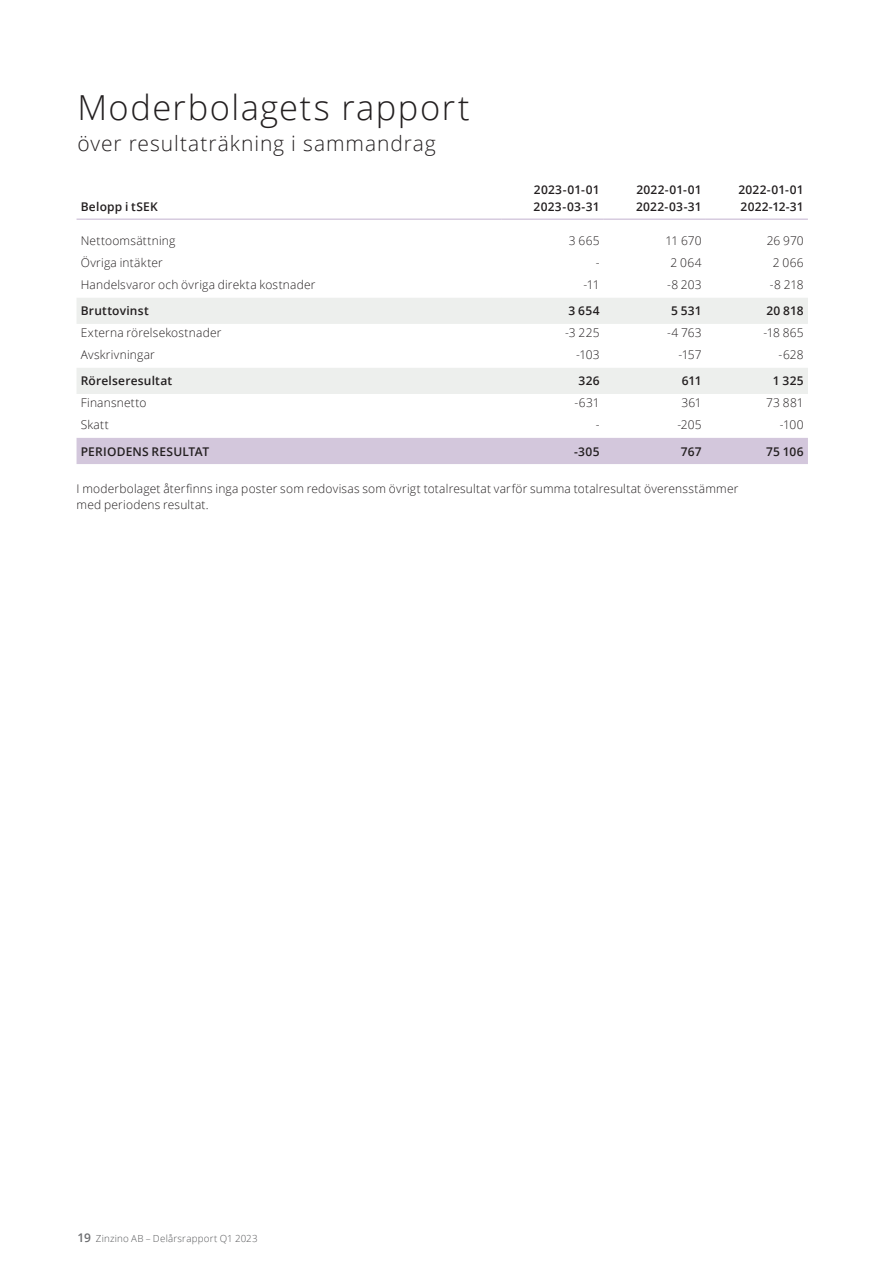
<style>
.page{position:relative;width:893px;height:1263px;background:#fff}
.page>*{position:absolute;margin:0;border:0;box-sizing:border-box;transform-origin:0 0}
.Headline{font:300 34.5px "Open Sans";letter-spacing:.04em;color:#231f20}
.Subhead_14{font:300 21px "Open Sans";letter-spacing:.045em;color:#231f20}
.t1{font:300 12px/16.5px "Open Sans";letter-spacing:.015em;color:#231f20}
.t2{font:600 12px "Open Sans";letter-spacing:.015em;color:#231f20}
.t3{font:300 9.75px "Open Sans";letter-spacing:.025em;color:#57585a}
.s1{font-weight:600;font-size:12px;color:#6c6d70}
</style>
<div class="page">
<svg style="left:77px;top:298px;width:731px;height:96px;fill:#edefed"></svg>
<div style="left:77px;top:438px;width:731px;height:26px;background:#d3c7dc"></div>
<hr style="left:77px;top:219px;width:425px;height:1px;background:#c3b2cf">
<hr style="left:502px;top:219px;width:102px;height:1px;background:#c3b2cf">
<hr style="left:604px;top:219px;width:102px;height:1px;background:#c3b2cf">
<hr style="left:706px;top:219px;width:102px;height:1px;background:#c3b2cf">
<p class="Headline" style="left:77px;top:84px;width:394px">Moderbolagets rapport</p>
<p class="Subhead_14" style="left:77px;top:129px;width:360px">över resultaträkning i sammandrag</p>
<p class="t2" style="left:81px;top:198px;width:79px">Belopp i tSEK</p>
<p class="t2" style="left:534px;top:182px;width:67px">2023-01-01</p>
<p class="t2" style="left:534px;top:198px;width:68px">2023-03-31</p>
<p class="t2" style="left:636px;top:182px;width:67px">2022-01-01</p>
<p class="t2" style="left:636px;top:198px;width:67px">2022-03-31</p>
<p class="t2" style="left:738px;top:182px;width:67px">2022-01-01</p>
<p class="t2" style="left:740px;top:198px;width:65px">2022-12-31</p>
<p class="t1" style="left:81px;top:232px;width:96px">Nettoomsättning</p>
<p class="t1" style="left:569px;top:232px;width:32px">3 665</p>
<p class="t1" style="left:665px;top:232px;width:38px">11 670</p>
<p class="t1" style="left:767px;top:232px;width:38px">26 970</p>
<p class="t1" style="left:81px;top:254px;width:84px">Övriga intäkter</p>
<p class="t1" style="left:596px;top:254px;width:5px">-</p>
<p class="t1" style="left:670px;top:254px;width:33px">2 064</p>
<p class="t1" style="left:773px;top:254px;width:32px">2 066</p>
<p class="t1" style="left:81px;top:276px;width:236px">Handelsvaror och övriga direkta kostnader</p>
<p class="t1" style="left:583px;top:276px;width:18px">-11</p>
<p class="t1" style="left:667px;top:276px;width:36px">-8 203</p>
<p class="t1" style="left:770px;top:276px;width:35px">-8 218</p>
<p class="t2" style="left:81px;top:303px;width:69px">Bruttovinst</p>
<p class="t2" style="left:569px;top:303px;width:33px">3 654</p>
<p class="t2" style="left:671px;top:303px;width:32px">5 531</p>
<p class="t2" style="left:766px;top:303px;width:39px">20 818</p>
<p class="t1" style="left:81px;top:324px;width:142px">Externa rörelsekostnader</p>
<p class="t1" style="left:565px;top:324px;width:36px">-3 225</p>
<p class="t1" style="left:667px;top:324px;width:36px">-4 763</p>
<p class="t1" style="left:764px;top:324px;width:42px">-18 865</p>
<p class="t1" style="left:81px;top:346px;width:76px">Avskrivningar</p>
<p class="t1" style="left:576px;top:346px;width:25px">-103</p>
<p class="t1" style="left:678px;top:346px;width:25px">-157</p>
<p class="t1" style="left:779px;top:346px;width:27px">-628</p>
<p class="t2" style="left:81px;top:373px;width:93px">Rörelseresultat</p>
<p class="t2" style="left:579px;top:373px;width:23px">326</p>
<p class="t2" style="left:682px;top:373px;width:21px">611</p>
<p class="t2" style="left:773px;top:373px;width:32px">1 325</p>
<p class="t1" style="left:81px;top:394px;width:67px">Finansnetto</p>
<p class="t1" style="left:574px;top:394px;width:27px">-631</p>
<p class="t1" style="left:682px;top:394px;width:22px">361</p>
<p class="t1" style="left:766px;top:394px;width:39px">73 881</p>
<p class="t1" style="left:81px;top:416px;width:30px">Skatt</p>
<p class="t1" style="left:596px;top:416px;width:5px">-</p>
<p class="t1" style="left:677px;top:416px;width:26px">-205</p>
<p class="t1" style="left:780px;top:416px;width:25px">-100</p>
<p class="t2" style="left:81px;top:443px;width:130px">PERIODENS RESULTAT</p>
<p class="t2" style="left:574px;top:443px;width:27px">-305</p>
<p class="t2" style="left:681px;top:443px;width:22px">767</p>
<p class="t2" style="left:766px;top:443px;width:39px">75 106</p>
<p class="t1" style="left:77px;top:480px;width:663px">I moderbolaget återfinns inga poster som redovisas som övrigt totalresultat varför summa totalresultat överensstämmer med periodens resultat.</p>
<p class="t3" style="left:78px;top:1231px;width:182px"><span class="s1">19</span> Zinzino AB – Delårsrapport Q1 2023</p>
</div>
